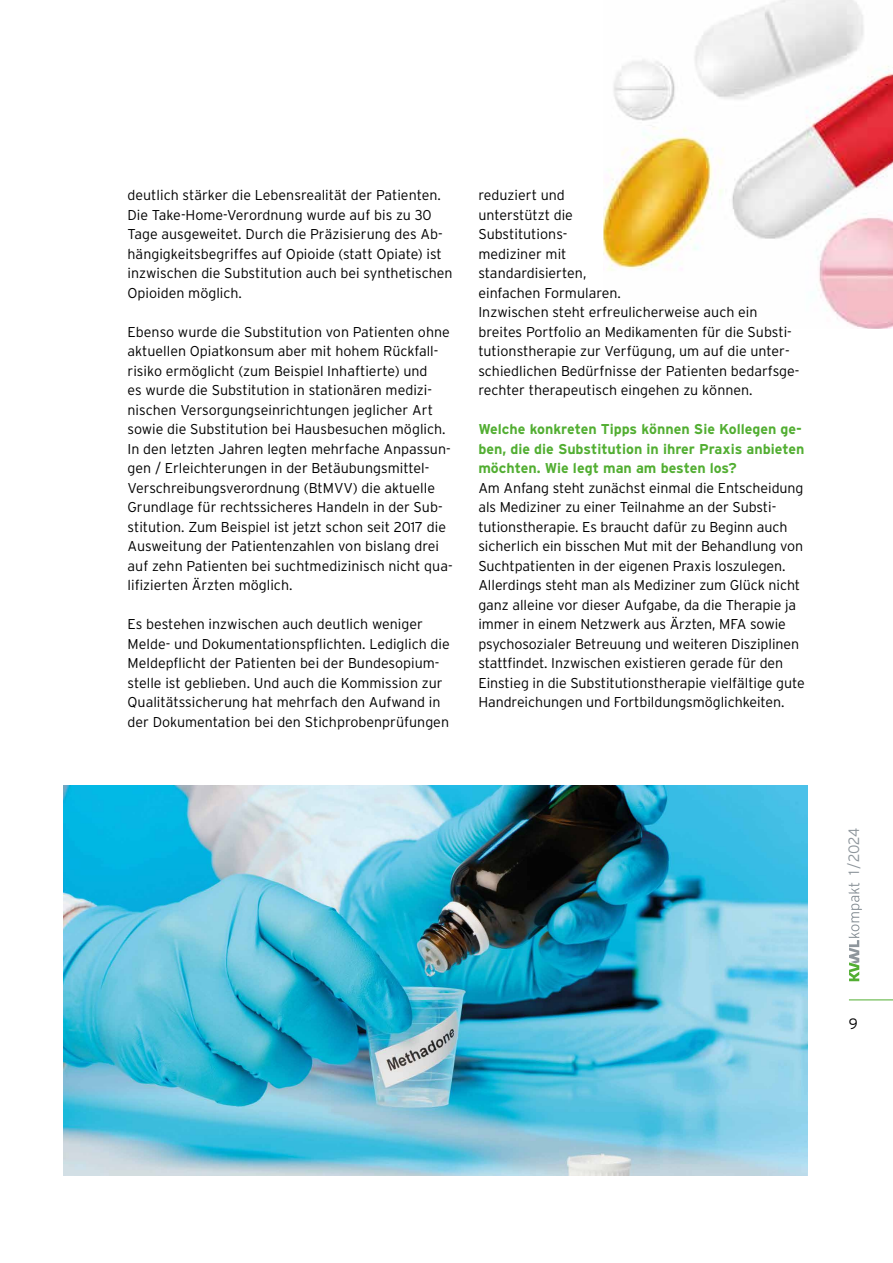
<style>
.page{position:relative;width:893px;height:1263px;background:#fff}
.page>*{position:absolute;margin:0;border:0;box-sizing:border-box;transform-origin:0 0}
.t1{font:300 15px "Interstate";color:#8e969c}
.t2{font:300 15px "Interstate";color:#000}
.t3{font:300 14.25px/19.5px "Interstate";color:#000}
.t4{font:700 14.25px/19.5px "Interstate";color:#52ae32}
</style>
<div class="page">
<hr style="left:849px;top:999px;width:44px;height:1px;background:#52ae32">
<svg style="left:848px;top:883px;width:14px;height:98px"></svg>
<img style="left:604px;top:0;width:289px;height:329px">
<img style="left:64px;top:785px;width:744px;height:390px">
<p class="t3" style="left:128px;top:185px;width:327px">deutlich stärker die Lebensrealität der Patienten.<br>Die Take-Home-Verordnung wurde auf bis zu 30<br>Tage ausgeweitet. Durch die Präzisierung des Ab&shy;hängigkeitsbegriffes auf Opioide (statt Opiate) ist inzwischen die Substitution auch bei synthetischen Opioiden möglich.</p>
<p class="t3" style="left:128px;top:322px;width:327px">Ebenso wurde die Substitution von Patienten ohne aktuellen Opiatkonsum aber mit hohem Rückfall&shy;risiko ermöglicht (zum Beispiel Inhaftierte) und<br>es wurde die Substitution in stationären medizi&shy;nischen Versorgungseinrichtungen jeglicher Art sowie die Substitution bei Hausbesuchen möglich.<br>In den letzten Jahren legten mehrfache Anpassun&shy;gen / Erleichterungen in der Betäubungsmittel-Verschreibungsverordnung (BtMVV) die aktuelle Grundlage für rechtssicheres Handeln in der Sub&shy;stitution. Zum Beispiel ist jetzt schon seit 2017 die Ausweitung der Patientenzahlen von bislang drei auf zehn Patienten bei suchtmedizinisch nicht qua&shy;lifizierten Ärzten möglich.</p>
<p class="t3" style="left:128px;top:614px;width:324px">Es bestehen inzwischen auch deutlich weniger Melde- und Dokumentationspflichten. Lediglich die Meldepflicht der Patienten bei der Bundesopium&shy;stelle ist geblieben. Und auch die Kommission zur Qualitätssicherung hat mehrfach den Aufwand in der Dokumentation bei den Stichprobenprüfungen</p>
<p class="t3" style="left:478px;top:185px;width:323px">reduziert und<br>unterstützt die<br>Substitutions-<br>mediziner mit<br>standardisierten,<br>einfachen Formularen.<br>Inzwischen steht erfreulicherweise auch ein breites Portfolio an Medikamenten für die Substi&shy;tutionstherapie zur Verfügung, um auf die unter&shy;schiedlichen Bedürfnisse der Patienten bedarfsge&shy;rechter therapeutisch eingehen zu können.</p>
<p class="t4" style="left:478px;top:419px;width:327px">Welche konkreten Tipps können Sie Kollegen ge&shy;ben, die die Substitution in ihrer Praxis anbieten möchten. Wie legt man am besten los?</p>
<p class="t3" style="left:478px;top:478px;width:328px">Am Anfang steht zunächst einmal die Entscheidung als Mediziner zu einer Teilnahme an der Substi&shy;tutionstherapie. Es braucht dafür zu Beginn auch sicherlich ein bisschen Mut mit der Behandlung von Suchtpatienten in der eigenen Praxis loszulegen.<br>Allerdings steht man als Mediziner zum Glück nicht ganz alleine vor dieser Aufgabe, da die Therapie ja immer in einem Netzwerk aus Ärzten, MFA sowie psychosozialer Betreuung und weiteren Disziplinen stattfindet. Inzwischen existieren gerade für den Einstieg in die Substitutionstherapie vielfältige gute Handreichungen und Fortbildungsmöglichkeiten.</p>
<p class="t1" style="left:845px;top:875px;width:48px;rotate:-90deg">1/2024</p>
<p class="t2" style="left:849px;top:1015px;width:11px">9</p>
</div>
